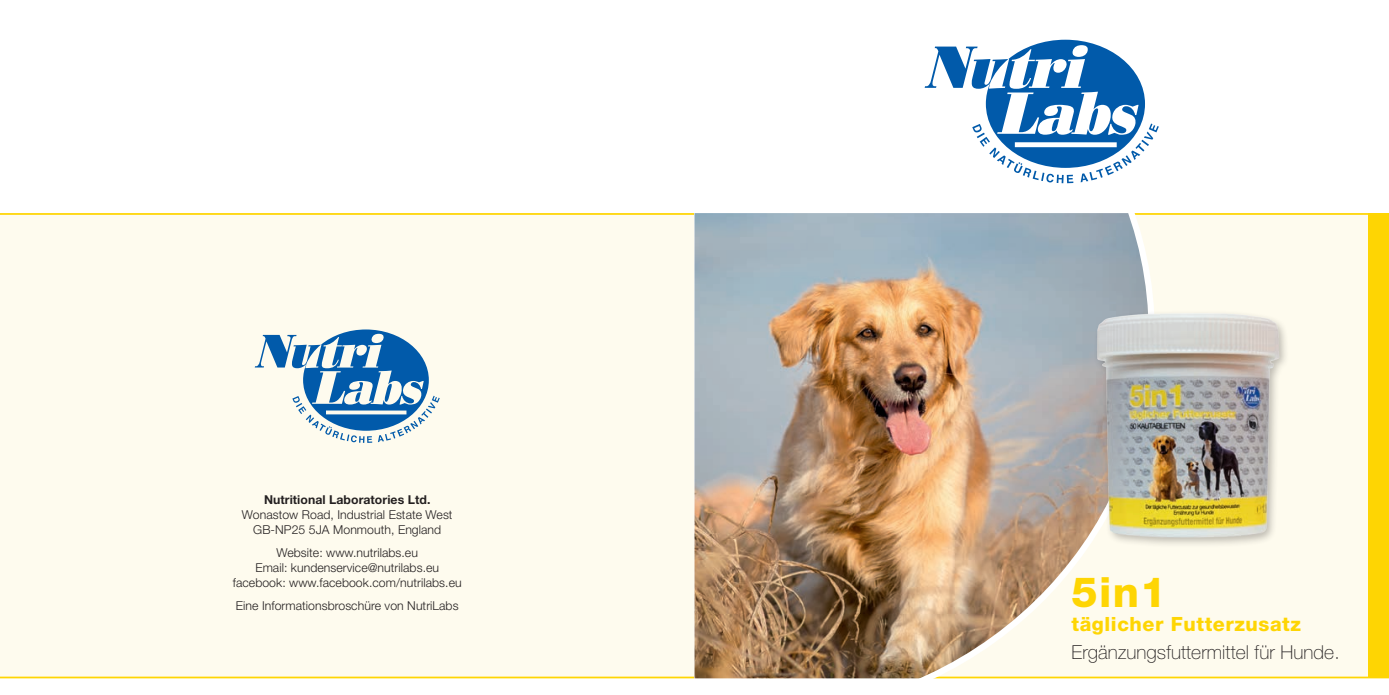
<style>
.page{position:relative;width:1389px;height:695px;background:#fff}
.page>*{position:absolute;margin:0;border:0;box-sizing:border-box;transform-origin:0 0}
.t1{font:800 41.82px "Helvetica Neue LT Pro";color:#fed503}
.t2{font:800 19.6px "Helvetica Neue LT Pro";letter-spacing:.03em;color:#fed503}
.t3{font:100 19.25px "Helvetica Neue LT Pro";letter-spacing:.005em;color:#231f20}
.t4{font:300 12.25px/14.9px "Helvetica Neue LT Pro";letter-spacing:.005em;color:#231f20;text-align:center}
.s1{font-weight:700}
</style>
<div class="page">
<div style="left:694px;top:213px;width:695px;height:465px;background:#fefbee"></div>
<div style="left:0;top:213px;width:694px;height:465px;background:#fefbee"></div>
<hr style="left:0;top:676px;width:694px;height:2px;background:#fed503">
<hr style="left:0;top:213px;width:694px;height:2px;background:#fed503">
<hr style="left:694px;top:213px;width:695px;height:2px;background:#fed503">
<hr style="left:694px;top:676px;width:695px;height:2px;background:#fed503">
<img style="left:694px;top:213px;width:461px;height:465px">
<svg style="left:925px;top:40px;width:234px;height:143px"></svg>
<div style="left:1369px;top:213px;width:20px;height:465px;background:#fed503"></div>
<img style="left:1060px;top:278px;width:226px;height:299px">
<svg style="left:255px;top:329px;width:185px;height:114px"></svg>
<p class="t4" style="left:242px;top:492px;width:212px"><span class="s1">Nutritional Laboratories Ltd.<br></span>Wonastow Road, Industrial Estate West<br>GB-NP25 5JA Monmouth, England</p>
<p class="t4" style="left:233px;top:545px;width:230px">Website: www.nutrilabs.eu<br>Email: kundenservice@nutrilabs.eu facebook: www.facebook.com/nutrilabs.eu</p>
<p class="t4" style="left:236px;top:597px;width:224px">Eine Informationsbroschüre von NutriLabs</p>
<p class="t1" style="left:1071px;top:567px;width:97px">5in1</p>
<p class="t2" style="left:1071px;top:612px;width:231px">täglicher Futterzusatz</p>
<p class="t3" style="left:1071px;top:641px;width:270px">Ergänzungsfuttermittel für Hunde.</p>
</div>
